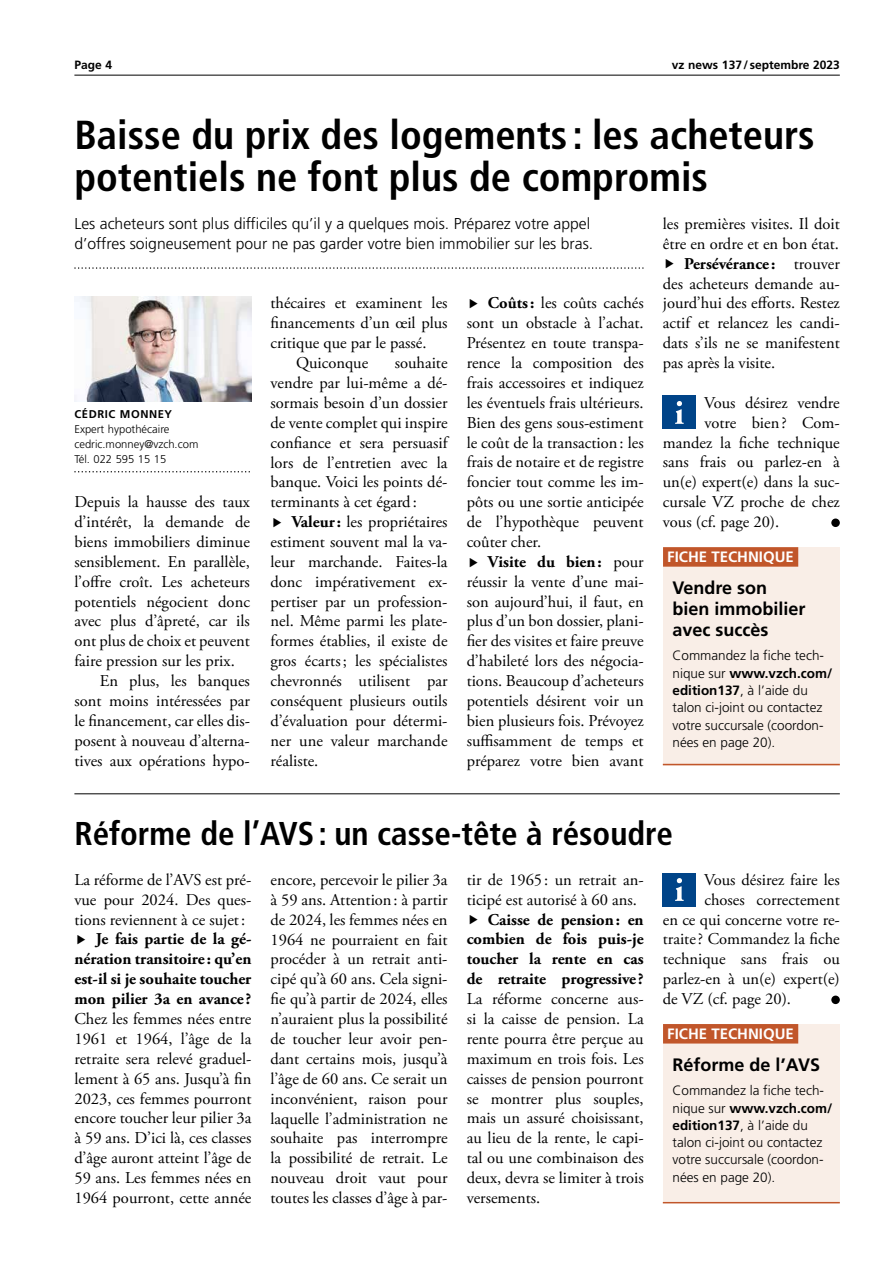
<style>
.page{position:relative;width:893px;height:1263px;background:#fff}
.page>*{position:absolute;margin:0;border:0;box-sizing:border-box;transform-origin:0 0}
.t1{font:700 condensed 40.5px/42px "Frutiger LT Std";color:#000}
.t2{font:700 condensed 33px "Frutiger LT Std";color:#000}
.t3{font:700 18px/21px "Frutiger LT Pro";color:#000}
.t4{font:16.5px/20px "Adobe Garamond Pro";color:#000;text-align:justify}
.t5{font:700 16.5px/20px "Adobe Garamond Pro";color:#000;text-align:justify}
.t6{font:300 15.75px/20px "Frutiger LT Pro";color:#000}
.t7{font:700 15px "Frutiger LT Pro";color:#fff}
.t8{font:300 13.5px/17.2px "Frutiger LT Pro";color:#000}
.t9{font:700 12px "Frutiger LT Pro";color:#000}
.t10{font:300 11.25px/15px "Frutiger LT Pro";color:#000}
.t11{font:700 11.25px "Frutiger LT Pro";letter-spacing:.05em;color:#000}
.s1{font-weight:400}
.s2{font-weight:700}
</style>
<div class="page">
<hr style="left:74px;top:75px;width:766px;height:1px;background:#000">
<svg style="left:74px;top:267px;width:570px;height:2px"></svg>
<svg style="left:74px;top:471px;width:176px;height:1px"></svg>
<div style="left:663px;top:396px;width:33px;height:33px;background:#048"></div>
<svg style="left:675px;top:401px;width:9px;height:23px"></svg>
<div style="left:831px;top:518px;width:9px;height:9px;background:#000;border-radius:50%"></div>
<img style="left:74px;top:296px;width:177px;height:105px">
<hr style="left:74px;top:793px;width:766px;height:1px;background:#000">
<div style="left:663px;top:873px;width:33px;height:33px;background:#048"></div>
<svg style="left:675px;top:878px;width:9px;height:23px"></svg>
<div style="left:831px;top:995px;width:9px;height:9px;background:#000;border-radius:50%"></div>
<div style="left:663px;top:547px;width:177px;height:218px;background:#f9eee7"></div>
<hr style="left:663px;top:764px;width:177px;height:1px;background:#c1562a">
<div style="left:663px;top:547px;width:135px;height:20px;background:#c1562a"></div>
<div style="left:663px;top:1024px;width:177px;height:179px;background:#f9eee7"></div>
<hr style="left:663px;top:1202px;width:177px;height:1px;background:#c1562a">
<div style="left:663px;top:1024px;width:135px;height:19px;background:#c1562a"></div>
<p class="t9" style="left:74px;top:57px;width:39px">Page 4</p>
<p class="t9" style="left:672px;top:57px;width:169px">vz news 137/ septembre 2023</p>
<h1 class="t1" style="left:74px;top:114px;width:742px">Baisse du prix des logements : les acheteurs potentiels ne font plus de compromis</h1>
<p class="t6" style="left:74px;top:214px;width:520px">Les acheteurs sont plus difficiles qu’il y a quelques mois. Préparez votre appel d’offres soigneusement pour ne pas garder votre bien immobilier sur les bras.</p>
<p class="t4" style="left:663px;top:214px;width:178px">les premières visites. Il doit</p>
<p class="t4" style="left:663px;top:234px;width:178px">être en ordre et en bon état.</p>
<p class="t5" style="left:684px;top:254px;width:157px">Persévérance : <span class="s1">trouver</span></p>
<p class="t4" style="left:663px;top:274px;width:178px">des acheteurs demande au-</p>
<p class="t4" style="left:663px;top:294px;width:179px">jourd’hui des efforts. Restez</p>
<p class="t4" style="left:663px;top:314px;width:178px">actif et relancez les candi-</p>
<p class="t4" style="left:663px;top:334px;width:178px">dats s’ils ne se manifestent</p>
<p class="t4" style="left:663px;top:353px;width:114px">pas après la visite.</p>
<p class="t4" style="left:704px;top:393px;width:137px">Vous désirez vendre</p>
<p class="t4" style="left:704px;top:413px;width:137px">votre bien? Com-</p>
<p class="t4" style="left:663px;top:433px;width:179px">mandez la fiche technique</p>
<p class="t4" style="left:663px;top:453px;width:178px">sans frais ou parlez-en à</p>
<p class="t4" style="left:663px;top:473px;width:178px">un(e) expert(e) dans la suc-</p>
<p class="t4" style="left:663px;top:493px;width:178px">cursale VZ proche de chez</p>
<p class="t4" style="left:663px;top:512px;width:118px">vous (cf. page 20).</p>
<p class="t4" style="left:467px;top:294px;width:179px;text-indent:21px"><span class="s2">Coûts:</span> les coûts cachés sont un obstacle à l’achat.<br>Présentez en toute transpa&shy;rence la composition des frais accessoires et indiquez les éventuels frais ultérieurs.<br>Bien des gens sous-estiment le coût de la transaction: les frais de notaire et de registre foncier tout comme les im&shy;pôts ou une sortie anticipée de l’hypothèque peuvent coûter cher.</p>
<p class="t4" style="left:467px;top:552px;width:179px;text-indent:21px"><span class="s2">Visite du bien:</span> pour réussir la vente d’une mai&shy;son aujourd’hui, il faut, en plus d’un bon dossier, plani&shy;fier des visites et faire preuve d’habileté lors des négocia&shy;tions. Beaucoup d’acheteurs potentiels désirent voir un bien plusieurs fois. Prévoyez suffisamment de temps et préparez votre bien avant</p>
<p class="t4" style="left:271px;top:294px;width:179px">thécaires et examinent les</p>
<p class="t4" style="left:271px;top:314px;width:178px">financements d’un œil plus</p>
<p class="t4" style="left:271px;top:334px;width:157px">critique que par le passé.</p>
<p class="t4" style="left:296px;top:353px;width:74px">Quiconque</p>
<p class="t4" style="left:271px;top:353px;width:179px;text-indent:124px">souhaite vendre par lui-même a dé&shy;sormais besoin d’un dossier de vente complet qui inspire confiance et sera persuasif lors de l’entretien avec la banque. Voici les points dé&shy;terminants à cet égard:</p>
<p class="t4" style="left:271px;top:512px;width:179px;text-indent:21px"><span class="s2">Valeur:</span> les propriétaires estiment souvent mal la va&shy;leur marchande. Faites-la donc impérativement ex&shy;pertiser par un profession&shy;nel. Même parmi les plate&shy;formes établies, il existe de gros écarts; les spécialistes chevronnés utilisent par conséquent plusieurs outils d’évaluation pour détermi&shy;ner une valeur marchande réaliste.</p>
<p class="t11" style="left:74px;top:407px;width:99px">CÉDRIC MONNEY</p>
<p class="t10" style="left:74px;top:421px;width:125px">Expert hypothécaire cedric.monney@vzch.com<br>Tél. 022 595 15 15</p>
<p class="t4" style="left:74px;top:492px;width:177px">Depuis la hausse des taux</p>
<p class="t4" style="left:74px;top:512px;width:177px">d’intérêt, la demande de</p>
<p class="t4" style="left:74px;top:532px;width:177px">biens immobiliers diminue</p>
<p class="t4" style="left:74px;top:552px;width:177px">sensiblement. En parallèle,</p>
<p class="t4" style="left:74px;top:572px;width:177px">l’offre croît. Les acheteurs</p>
<p class="t4" style="left:74px;top:592px;width:177px">potentiels négocient donc</p>
<p class="t4" style="left:74px;top:612px;width:177px">avec plus d’âpreté, car ils</p>
<p class="t4" style="left:74px;top:632px;width:177px">ont plus de choix et peuvent</p>
<p class="t4" style="left:74px;top:652px;width:162px">faire pression sur les prix.</p>
<p class="t4" style="left:100px;top:671px;width:151px">En plus, les banques</p>
<p class="t4" style="left:74px;top:691px;width:177px">sont moins intéressées par</p>
<p class="t4" style="left:74px;top:711px;width:177px">le financement, car elles dis-</p>
<p class="t4" style="left:74px;top:731px;width:177px">posent à nouveau d’alterna-</p>
<p class="t4" style="left:74px;top:751px;width:177px">tives aux opérations hypo-</p>
<p class="t7" style="left:667px;top:548px;width:128px">FICHE TECHNIQUE</p>
<p class="t3" style="left:672px;top:578px;width:135px">Vendre son bien immobilier avec succès</p>
<p class="t8" style="left:672px;top:647px;width:161px">Commandez la fiche tech&shy;nique sur <span class="s2">www.vzch.com/ edition137</span>, à l’aide du talon ci-joint ou contactez votre succursale (coordon&shy;nées en page 20).</p>
<h2 class="t2" style="left:74px;top:814px;width:600px">Réforme de l’AVS : un casse-tête à résoudre</h2>
<p class="t4" style="left:74px;top:870px;width:179px">La réforme de l’AVS est pré&shy;vue pour 2024. Des ques&shy;tions reviennent à ce sujet:</p>
<p class="t5" style="left:74px;top:929px;width:179px;text-indent:21px">Je fais partie de la gé&shy;nération transitoire : qu’en est-il si je souhaite toucher mon pilier 3a en avance ?</p>
<p class="t4" style="left:74px;top:1009px;width:179px">Chez les femmes nées entre 1961 et 1964, l’âge de la retraite sera relevé graduel&shy;lement à 65 ans. Jusqu’à fin 2023, ces femmes pourront encore toucher leur pilier 3a à 59 ans. D’ici là, ces classes d’âge auront atteint l’âge de 59 ans. Les femmes nées en 1964 pourront, cette année</p>
<p class="t4" style="left:704px;top:870px;width:137px">Vous désirez faire les</p>
<p class="t4" style="left:704px;top:890px;width:137px">choses correctement</p>
<p class="t4" style="left:663px;top:910px;width:179px">en ce qui concerne votre re-</p>
<p class="t4" style="left:663px;top:930px;width:178px">traite? Commandez la fiche</p>
<p class="t4" style="left:663px;top:950px;width:178px">technique sans frais ou</p>
<p class="t4" style="left:663px;top:970px;width:179px">parlez-en à un(e) expert(e)</p>
<p class="t4" style="left:663px;top:989px;width:130px">de VZ (cf. page 20).</p>
<p class="t4" style="left:271px;top:870px;width:179px">encore, percevoir le pilier 3a à 59 ans. Attention: à partir de 2024, les femmes nées en 1964 ne pourraient en fait procéder à un retrait anti&shy;cipé qu’à 60 ans. Cela signi&shy;fie qu’à partir de 2024, elles n’auraient plus la possibilité de toucher leur avoir pen&shy;dant certains mois, jusqu’à l’âge de 60 ans. Ce serait un inconvénient, raison pour laquelle l’administration ne souhaite pas interrompre la possibilité de retrait. Le nouveau droit vaut pour toutes les classes d’âge à par-</p>
<p class="t4" style="left:467px;top:870px;width:178px">tir de 1965 : un retrait an&shy;ticipé est autorisé à 60 ans.</p>
<p class="t5" style="left:467px;top:910px;width:178px;text-indent:21px">Caisse de pension: en combien de fois puis-je toucher la rente en cas de retraite progressive ?</p>
<p class="t4" style="left:467px;top:989px;width:179px">La réforme concerne aus&shy;si la caisse de pension. La rente pourra être perçue au maximum en trois fois. Les caisses de pension pourront se montrer plus souples, mais un assuré choisissant, au lieu de la rente, le capi&shy;tal ou une combinaison des deux, devra se limiter à trois versements.</p>
<p class="t7" style="left:667px;top:1025px;width:128px">FICHE TECHNIQUE</p>
<p class="t3" style="left:672px;top:1054px;width:149px">Réforme de l’AVS</p>
<p class="t8" style="left:672px;top:1082px;width:161px">Commandez la fiche tech&shy;nique sur <span class="s2">www.vzch.com/ edition137</span>, à l’aide du talon ci-joint ou contactez votre succursale (coordon&shy;nées en page 20).</p>
</div>
